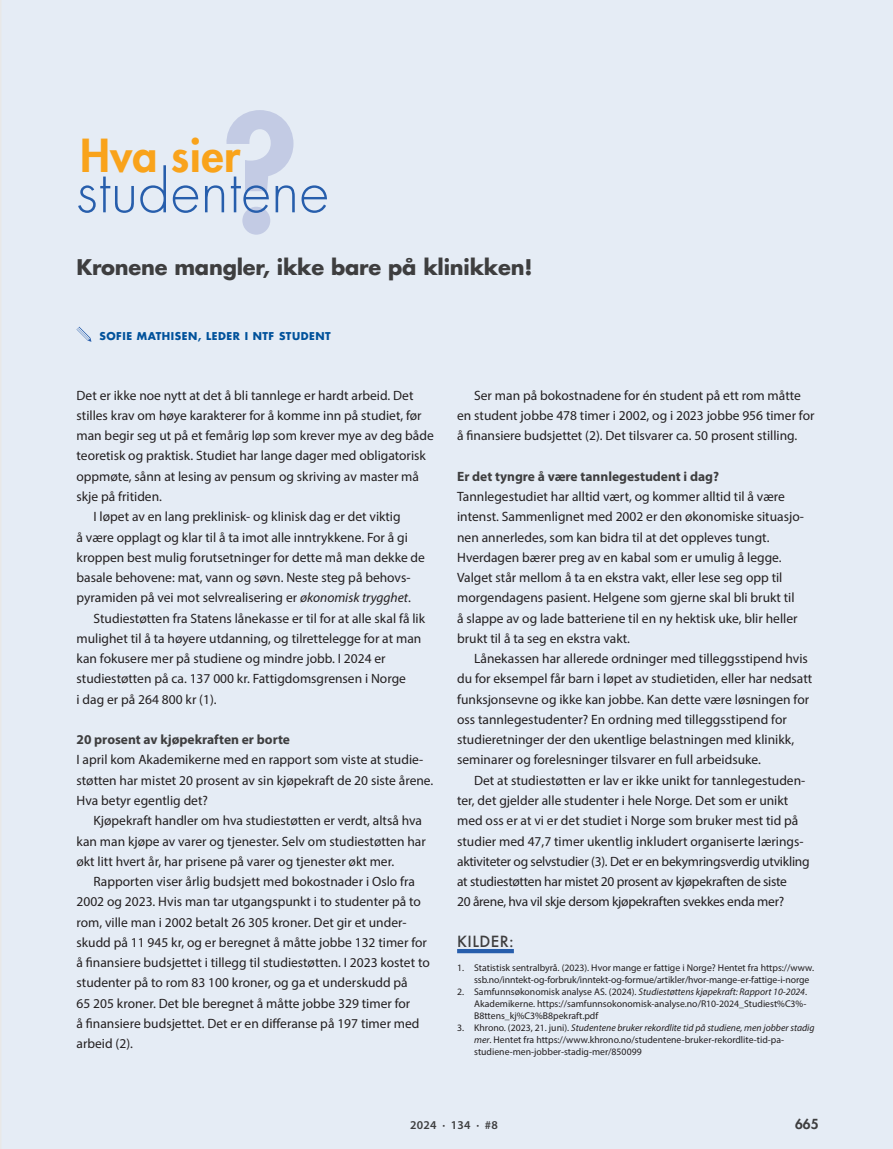
<style>
.page{position:relative;width:893px;height:1149px;background:#fff}
.page>*{position:absolute;margin:0;border:0;box-sizing:border-box;transform-origin:0 0}
.t1{font:800 156.75px "Futura Std";color:#c3cbe4}
.t2{font:300 57px "Futura Std";letter-spacing:.01em;color:#275eac}
.t3{font:800 44.25px "Futura Std";letter-spacing:.01em;color:#f9a31b}
.t4{font:700 21px "Futura Std";letter-spacing:-.01em;color:#3e3e3f}
.t5{font:500 15px "Futura";letter-spacing:.03em;color:#3e3e3f}
.t6{font:13.5px/20.2px "Myriad Pro";color:#231f20}
.t7{font:700 13.5px "Myriad Pro";color:#3e3e3f}
.t8{font:800 13.5px "Futura Std";color:#3e3e3f}
.t9{font:600 12px "Myriad Pro";letter-spacing:.02em;color:#3e3e3f}
.t10{font:700 10.5px "Futura Std";letter-spacing:.05em;color:#01529b}
.t11{font:9.75px/12px "Myriad Pro";color:#231f20}
.s1{font-style:italic}
</style>
<div class="page">
<div style="left:0;top:0;width:893px;height:1148px;background:#e5ecf5"></div>
<svg style="left:73px;top:322px;width:22px;height:22px"></svg>
<svg style="left:457px;top:948px;width:57px;height:4px"></svg>
<h1 class="t1" style="left:222px;top:74px;width:78px">?</h1>
<h3 class="t3" style="left:80px;top:128px;width:162px">Hva sier</h3>
<h2 class="t2" style="left:77px;top:157px;width:254px">studentene</h2>
<h3 class="t4" style="left:77px;top:253px;width:457px">Kronene mangler, ikke bare på klinikken!</h3>
<p class="t10" style="left:99px;top:329px;width:233px">SOFIE MATHISEN, LEDER I NTF STUDENT</p>
<p class="t6" style="left:77px;top:384px;width:338px">Det er ikke noe nytt at det å bli tannlege er hardt arbeid. Det</p>
<p class="t6" style="left:77px;top:405px;width:347px">stilles krav om høye karakterer for å komme inn på studiet, før</p>
<p class="t6" style="left:77px;top:425px;width:359px">man begir seg ut på et femårig løp som krever mye av deg både</p>
<p class="t6" style="left:77px;top:445px;width:351px">teoretisk og praktisk. Studiet har lange dager med obligatorisk</p>
<p class="t6" style="left:77px;top:465px;width:344px">oppmøte, sånn at lesing av pensum og skriving av master må</p>
<p class="t6" style="left:77px;top:486px;width:87px">skje på fritiden.</p>
<p class="t6" style="left:94px;top:506px;width:309px">I løpet av en lang preklinisk- og klinisk dag er det viktig</p>
<p class="t6" style="left:77px;top:526px;width:333px">å være opplagt og klar til å ta imot alle inntrykkene. For å gi</p>
<p class="t6" style="left:77px;top:546px;width:350px">kroppen best mulig forutsetninger for dette må man dekke de</p>
<p class="t6" style="left:77px;top:567px;width:335px">basale behovene: mat, vann og søvn. Neste steg på behovs-</p>
<p class="t6" style="left:77px;top:587px;width:336px">pyramiden på vei mot selvrealisering er <span class="s1">økonomisk trygghet</span>.</p>
<p class="t6" style="left:94px;top:607px;width:333px">Studiestøtten fra Statens lånekasse er til for at alle skal få lik</p>
<p class="t6" style="left:77px;top:627px;width:346px">mulighet til å ta høyere utdanning, og tilrettelegge for at man</p>
<p class="t6" style="left:77px;top:648px;width:311px">kan fokusere mer på studiene og mindre jobb. I 2024 er</p>
<p class="t6" style="left:77px;top:668px;width:331px">studiestøtten på ca. 137 000 kr. Fattigdomsgrensen i Norge</p>
<p class="t6" style="left:77px;top:688px;width:142px">i dag er på 264 800 kr (1).</p>
<p class="t7" style="left:77px;top:730px;width:215px">20 prosent av kjøpekraften er borte</p>
<p class="t6" style="left:77px;top:749px;width:358px">I april kom Akademikerne med en rapport som viste at studie&shy;støtten har mistet 20 prosent av sin kjøpekraft de 20 siste årene.<br>Hva betyr egentlig det?</p>
<p class="t6" style="left:77px;top:810px;width:351px;text-indent:17px">Kjøpekraft handler om hva studiestøtten er verdt, altså hva kan man kjøpe av varer og tjenester. Selv om studiestøtten har økt litt hvert år, har prisene på varer og tjenester økt mer.</p>
<p class="t6" style="left:77px;top:870px;width:355px;text-indent:17px">Rapporten viser årlig budsjett med bokostnader i Oslo fra 2002 og 2023. Hvis man tar utgangspunkt i to studenter på to rom, ville man i 2002 betalt 26 305 kroner. Det gir et under&shy;skudd på 11 945 kr, og er beregnet å måtte jobbe 132 timer for å finansiere budsjettet i tillegg til studiestøtten. I 2023 kostet to studenter på to rom 83 100 kroner, og ga et underskudd på<br>65 205 kroner. Det ble beregnet å måtte jobbe 329 timer for<br>å finansiere budsjettet. Det er en differanse på 197 timer med arbeid (2).</p>
<p class="t6" style="left:457px;top:384px;width:359px;text-indent:17px">Ser man på bokostnadene for én student på ett rom måtte en student jobbe 478 timer i 2002, og i 2023 jobbe 956 timer for å finansiere budsjettet (2). Det tilsvarer ca. 50 prosent stilling.</p>
<p class="t7" style="left:457px;top:467px;width:263px">Er det tyngre å være tannlegestudent i dag?</p>
<p class="t6" style="left:457px;top:486px;width:348px">Tannlegestudiet har alltid vært, og kommer alltid til å være intenst. Sammenlignet med 2002 er den økonomiske situasjo&shy;nen annerledes, som kan bidra til at det oppleves tungt.<br>Hverdagen bærer preg av en kabal som er umulig å legge.<br>Valget står mellom å ta en ekstra vakt, eller lese seg opp til morgendagens pasient. Helgene som gjerne skal bli brukt til å slappe av og lade batteriene til en ny hektisk uke, blir heller brukt til å ta seg en ekstra vakt.</p>
<p class="t6" style="left:457px;top:648px;width:357px;text-indent:17px">Lånekassen har allerede ordninger med tilleggsstipend hvis du for eksempel får barn i løpet av studietiden, eller har nedsatt funksjonsevne og ikke kan jobbe. Kan dette være løsningen for oss tannlegestudenter? En ordning med tilleggsstipend for studieretninger der den ukentlige belastningen med klinikk, seminarer og forelesninger tilsvarer en full arbeidsuke.</p>
<p class="t6" style="left:457px;top:769px;width:354px;text-indent:17px">Det at studiestøtten er lav er ikke unikt for tannlegestuden&shy;ter, det gjelder alle studenter i hele Norge. Det som er unikt med oss er at vi er det studiet i Norge som bruker mest tid på studier med 47,7 timer ukentlig inkludert organiserte lærings&shy;aktiviteter og selvstudier (3). Det er en bekymringsverdig utvikling at studiestøtten har mistet 20 prosent av kjøpekraften de siste<br>20 årene, hva vil skje dersom kjøpekraften svekkes enda mer?</p>
<p class="t5" style="left:457px;top:930px;width:58px">KILDER:</p>
<p class="t11" style="left:474px;top:961px;width:341px;text-indent:-17px">1. Statistisk sentralbyrå. (2023). Hvor mange er fattige i Norge? Hentet fra https://www. ssb.no/inntekt-og-forbruk/inntekt-og-formue/artikler/hvor-mange-er-fattige-i-norge</p>
<p class="t11" style="left:474px;top:985px;width:334px;text-align:justify;text-indent:-17px">2. Samfunnsøkonomisk analyse AS. (2024). <span class="s1">Studiestøttens kjøpekraft: Rapport 10-2024</span>.<br>Akademikerne. https://samfunnsokonomisk-analyse.no/R10-2024_Studiest%C3%- B8ttens_kj%C3%B8pekraft.pdf</p>
<p class="t11" style="left:474px;top:1021px;width:342px;text-indent:-17px">3. Khrono. (2023, 21. juni). <span class="s1">Studentene bruker rekordlite tid på studiene, men jobber stadig mer</span>. Hentet fra https://www.khrono.no/studentene-bruker-rekordlite-tid-pa&shy;studiene-men-jobber-stadig-mer/850099</p>
<p class="t9" style="left:410px;top:1117px;width:89px">2024 · 134 · #8</p>
<p class="t8" style="left:795px;top:1115px;width:25px">665</p>
</div>
